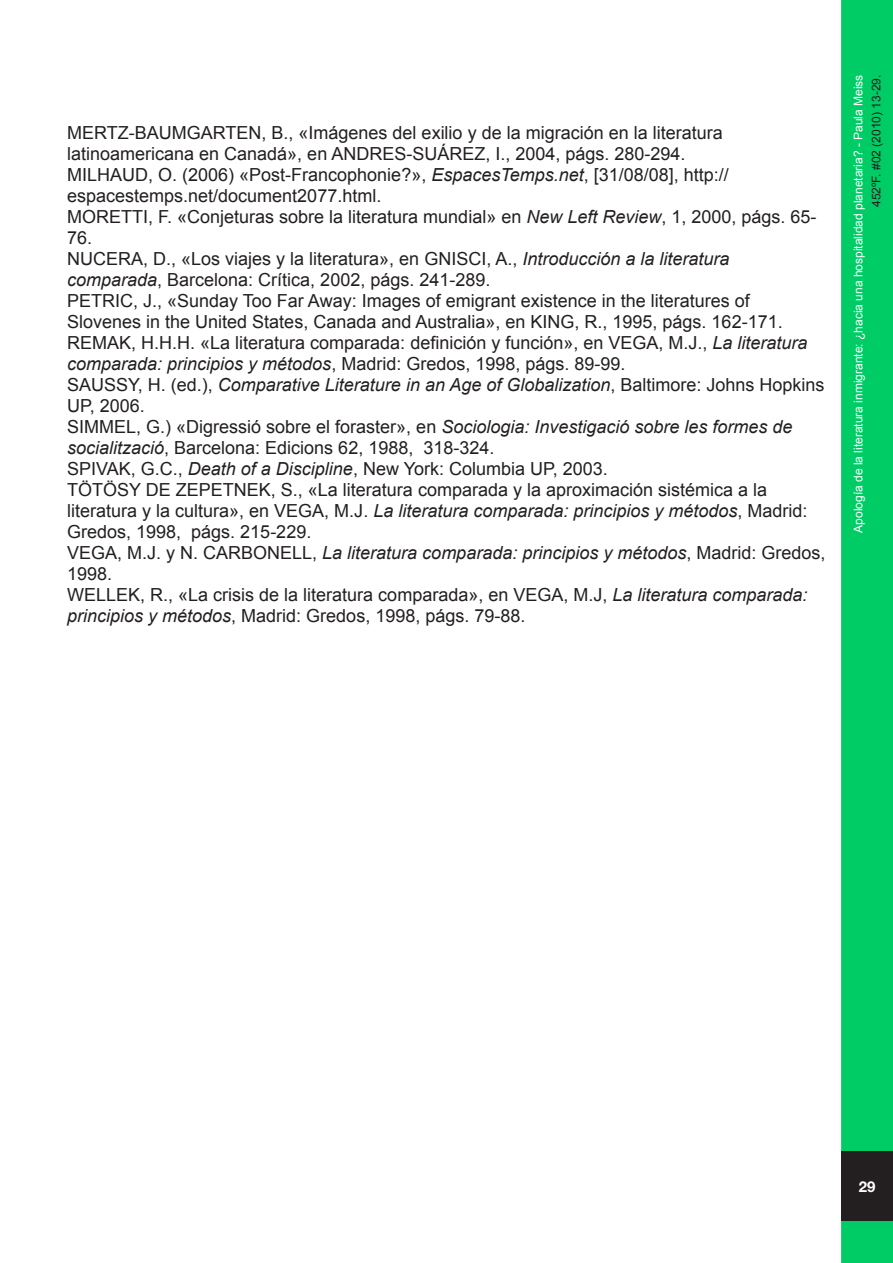
<style>
.page{position:relative;width:893px;height:1263px;background:#fff}
.page>*{position:absolute;margin:0;border:0;box-sizing:border-box;transform-origin:0 0}
.t1{font:18px/21px "Arial";color:#231f20}
.t2{font:700 15px "Helvetica Neue";color:#fff}
.t3{font:12px "Arial";color:#fff}
.t4{font:12px "Arial";color:#231f20}
.s1{font-style:italic}
</style>
<div class="page">
<div style="left:841px;top:0;width:52px;height:1263px;background:#0c6;border:3px solid #0c6"></div>
<div style="left:841px;top:1151px;width:52px;height:70px;background:#231f20"></div>
<p class="t1" style="left:67px;top:122px;width:657px">MERTZ-BAUMGARTEN, B., «Imágenes del exilio y de la migración en la literatura latinoamericana en Canadá», en ANDRES-SUÁREZ, I., 2004, págs. 280-294.</p>
<p class="t1" style="left:67px;top:164px;width:663px">MILHAUD, O. (2006) «Post-Francophonie?», <span class="s1">EspacesTemps.net</span>, [31/08/08], http:// espacestemps.net/document2077.html.</p>
<p class="t1" style="left:67px;top:206px;width:751px">MORETTI, F. «Conjeturas sobre la literatura mundial» en <span class="s1">New Left Review</span>, 1, 2000, págs. 65-<br>76.</p>
<p class="t1" style="left:67px;top:248px;width:664px">NUCERA, D., «Los viajes y la literatura», en GNISCI, A., <span class="s1">Introducción a la literatura comparada</span>, Barcelona: Crítica, 2002, págs. 241-289.</p>
<p class="t1" style="left:67px;top:290px;width:717px">PETRIC, J., «Sunday Too Far Away: Images of emigrant existence in the literatures of<br>Slovenes in the United States, Canada and Australia», en KING, R., 1995, págs. 162-171.</p>
<p class="t1" style="left:67px;top:332px;width:742px">REMAK, H.H.H. «La literatura comparada: definición y función», en VEGA, M.J., <span class="s1">La literatura comparada: principios y métodos</span>, Madrid: Gredos, 1998, págs. 89-99.</p>
<p class="t1" style="left:67px;top:374px;width:759px">SAUSSY, H. (ed.), <span class="s1">Comparative Literature in an Age of Globalization</span>, Baltimore: Johns Hopkins<br>UP, 2006.</p>
<p class="t1" style="left:67px;top:416px;width:727px">SIMMEL, G.) «Digressió sobre el foraster», en <span class="s1">Sociologia: Investigació sobre les formes de socialització</span>, Barcelona: Edicions 62, 1988, 318-324.</p>
<p class="t1" style="left:67px;top:458px;width:542px">SPIVAK, G.C., <span class="s1">Death of a Discipline</span>, New York: Columbia UP, 2003.</p>
<p class="t1" style="left:67px;top:479px;width:742px">TÖTÖSY DE ZEPETNEK, S., «La literatura comparada y la aproximación sistémica a la literatura y la cultura», en VEGA, M.J. <span class="s1">La literatura comparada: principios y métodos</span>, Madrid:<br>Gredos, 1998, págs. 215-229.</p>
<p class="t1" style="left:67px;top:542px;width:760px">VEGA, M.J. y N. CARBONELL, <span class="s1">La literatura comparada: principios y métodos</span>, Madrid: Gredos,<br>1998.</p>
<p class="t1" style="left:67px;top:584px;width:742px">WELLEK, R., «La crisis de la literatura comparada», en VEGA, M.J, <span class="s1">La literatura comparada: principios y métodos</span>, Madrid: Gredos, 1998, págs. 79-88.</p>
<p class="t3" style="left:850px;top:533px;width:460px;rotate:-90deg">Apología de la literatura inmigrante: ¿hacia una hospitalidad planetaria? - Paula Meiss</p>
<p class="t4" style="left:868px;top:207px;width:134px;rotate:-90deg">452ºF. #02 (2010) 13-29.</p>
<p class="t2" style="left:859px;top:1177px;width:18px">29</p>
</div>
